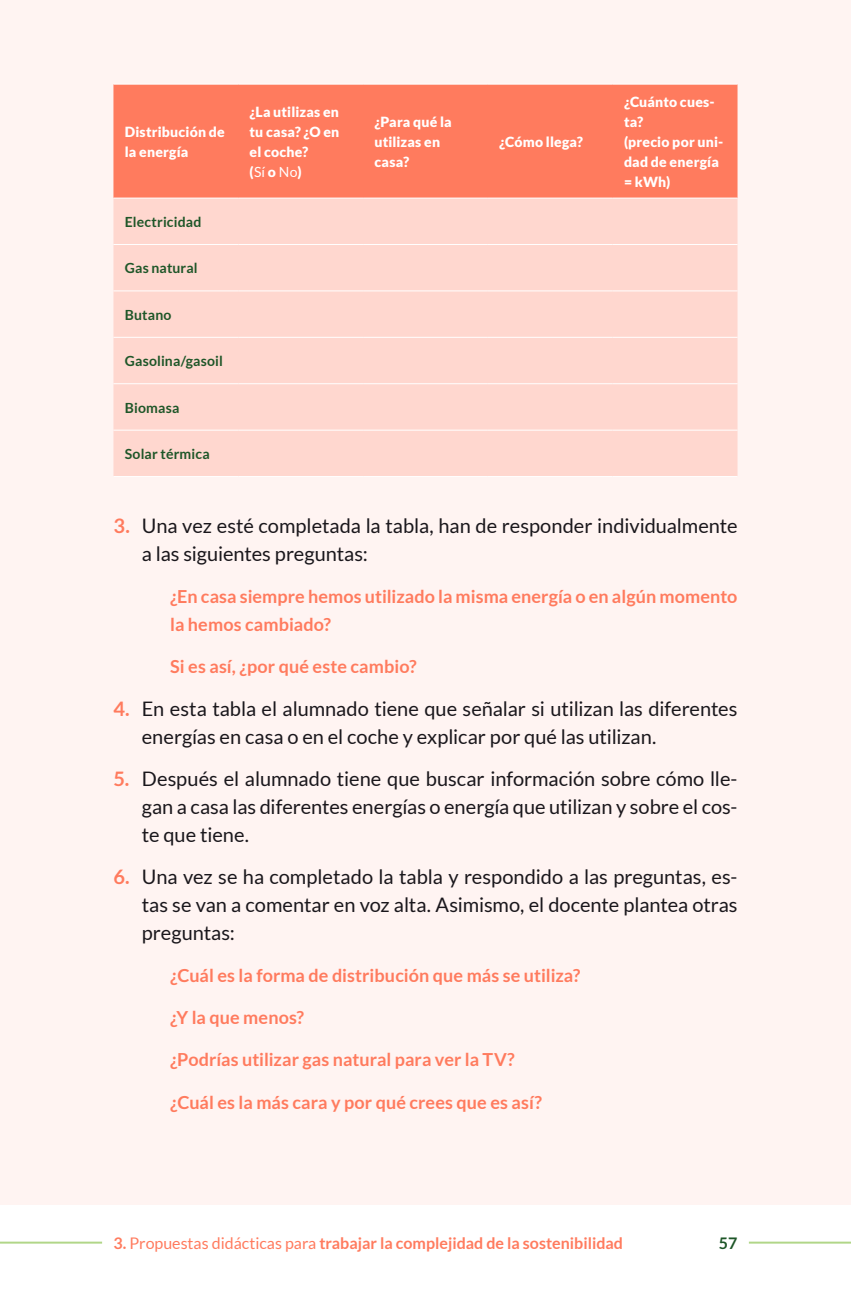
<style>
.page{position:relative;width:851px;height:1304px;background:#fff}
.page>*{position:absolute;margin:0;border:0;box-sizing:border-box;transform-origin:0 0}
.t1{font:20px/28px "Lato";color:#1a171c}
.t2{font:700 18px/28px "Lato";letter-spacing:.005em;color:#ff7b5e}
.t3{font:700 16px "Lato";color:#ff7b5e}
.t4{font:700 16px "Lato";color:#1e5628}
.t5{font:900 14px/20px "Lato";letter-spacing:.015em;color:#fff}
.t6{font:700 14px "Lato";letter-spacing:.01em;color:#1e5628}
.s1{font-weight:400}
.s2{font-weight:700;color:#ff7b5e}
</style>
<div class="page">
<hr style="left:748px;top:1242px;width:102px;height:2px;background:#9ecc6b">
<hr style="left:0;top:1242px;width:102px;height:2px;background:#9ecc6b">
<div style="left:0;top:0;width:850px;height:1205px;background:#fff2ef"></div>
<div style="left:113px;top:85px;width:624px;height:113px;background:#ff7b5e"></div>
<div style="left:113px;top:199px;width:624px;height:277px;background:#ffd7cf"></div>
<hr style="left:113px;top:198px;width:125px;height:1px;background:#fff">
<hr style="left:238px;top:198px;width:125px;height:1px;background:#fff">
<hr style="left:363px;top:198px;width:125px;height:1px;background:#fff">
<hr style="left:488px;top:198px;width:124px;height:1px;background:#fff">
<hr style="left:612px;top:198px;width:125px;height:1px;background:#fff">
<hr style="left:113px;top:244px;width:125px;height:1px;background:#fff">
<hr style="left:238px;top:244px;width:125px;height:1px;background:#fff">
<hr style="left:363px;top:244px;width:125px;height:1px;background:#fff">
<hr style="left:488px;top:244px;width:124px;height:1px;background:#fff">
<hr style="left:612px;top:244px;width:125px;height:1px;background:#fff">
<hr style="left:113px;top:290px;width:125px;height:1px;background:#fff">
<hr style="left:238px;top:290px;width:125px;height:1px;background:#fff">
<hr style="left:363px;top:290px;width:125px;height:1px;background:#fff">
<hr style="left:488px;top:290px;width:124px;height:1px;background:#fff">
<hr style="left:612px;top:290px;width:125px;height:1px;background:#fff">
<hr style="left:113px;top:337px;width:125px;height:1px;background:#fff">
<hr style="left:238px;top:337px;width:125px;height:1px;background:#fff">
<hr style="left:363px;top:337px;width:125px;height:1px;background:#fff">
<hr style="left:488px;top:337px;width:124px;height:1px;background:#fff">
<hr style="left:612px;top:337px;width:125px;height:1px;background:#fff">
<hr style="left:113px;top:383px;width:125px;height:1px;background:#fff">
<hr style="left:238px;top:383px;width:125px;height:1px;background:#fff">
<hr style="left:363px;top:383px;width:125px;height:1px;background:#fff">
<hr style="left:488px;top:383px;width:124px;height:1px;background:#fff">
<hr style="left:612px;top:383px;width:125px;height:1px;background:#fff">
<hr style="left:113px;top:430px;width:125px;height:1px;background:#fff">
<hr style="left:238px;top:430px;width:125px;height:1px;background:#fff">
<hr style="left:363px;top:430px;width:125px;height:1px;background:#fff">
<hr style="left:488px;top:430px;width:124px;height:1px;background:#fff">
<hr style="left:612px;top:430px;width:125px;height:1px;background:#fff">
<hr style="left:113px;top:84px;width:125px;height:1px;background:#fff">
<hr style="left:238px;top:84px;width:125px;height:1px;background:#fff">
<hr style="left:363px;top:84px;width:125px;height:1px;background:#fff">
<hr style="left:488px;top:84px;width:124px;height:1px;background:#fff">
<hr style="left:612px;top:84px;width:125px;height:1px;background:#fff">
<hr style="left:113px;top:476px;width:125px;height:1px;background:#fff">
<hr style="left:238px;top:476px;width:125px;height:1px;background:#fff">
<hr style="left:363px;top:476px;width:125px;height:1px;background:#fff">
<hr style="left:488px;top:476px;width:124px;height:1px;background:#fff">
<hr style="left:612px;top:476px;width:125px;height:1px;background:#fff">
<p class="t5" style="left:125px;top:121px;width:102px">Distribución de la energía</p>
<p class="t6" style="left:125px;top:214px;width:78px">Electricidad</p>
<p class="t6" style="left:125px;top:260px;width:74px">Gas natural</p>
<p class="t6" style="left:125px;top:307px;width:48px">Butano</p>
<p class="t6" style="left:125px;top:353px;width:100px">Gasolina/gasoil</p>
<p class="t6" style="left:125px;top:399px;width:56px">Biomasa</p>
<p class="t6" style="left:125px;top:446px;width:86px">Solar térmica</p>
<p class="t5" style="left:249px;top:101px;width:91px">¿La utilizas en tu casa? ¿O en el coche?<br>(<span class="s1">Sí</span> o <span class="s1">No</span>)</p>
<p class="t5" style="left:374px;top:111px;width:79px">¿Para qué la utilizas en casa?</p>
<p class="t5" style="left:499px;top:131px;width:85px">¿Cómo llega?</p>
<p class="t5" style="left:624px;top:91px;width:101px">¿Cuánto cues&shy;ta?<br>(precio por uni&shy;dad de energía = kWh)</p>
<p class="t1" style="left:142px;top:512px;width:597px;text-indent:-28px"><span class="s2">3.</span> Una vez esté completada la tabla, han de responder individualmente a las siguientes preguntas:</p>
<p class="t2" style="left:170px;top:582px;width:568px">¿En casa siempre hemos utilizado la misma energía o en algún momento la hemos cambiado?</p>
<p class="t2" style="left:170px;top:653px;width:248px">Si es así, ¿por qué este cambio?</p>
<p class="t1" style="left:142px;top:694px;width:597px;text-indent:-28px"><span class="s2">4.</span> En esta tabla el alumnado tiene que señalar si utilizan las diferentes energías en casa o en el coche y explicar por qué las utilizan.</p>
<p class="t1" style="left:142px;top:764px;width:597px;text-align:justify;text-indent:-28px"><span class="s2">5.</span> Después el alumnado tiene que buscar información sobre cómo lle&shy;gan a casa las diferentes energías o energía que utilizan y sobre el cos&shy;te que tiene.</p>
<p class="t1" style="left:142px;top:863px;width:597px;text-align:justify;text-indent:-28px"><span class="s2">6.</span> Una vez se ha completado la tabla y respondido a las preguntas, es&shy;tas se van a comentar en voz alta. Asimismo, el docente plantea otras preguntas:</p>
<p class="t2" style="left:170px;top:961px;width:411px">¿Cuál es la forma de distribución que más se utiliza?</p>
<p class="t2" style="left:170px;top:1003px;width:135px">¿Y la que menos?</p>
<p class="t2" style="left:170px;top:1046px;width:346px">¿Podrías utilizar gas natural para ver la TV?</p>
<p class="t2" style="left:170px;top:1088px;width:373px">¿Cuál es la más cara y por qué crees que es así?</p>
<p class="t3" style="left:113px;top:1234px;width:511px">3. <span class="s1">Propuestas didácticas para</span> trabajar la complejidad de la sostenibilidad</p>
<p class="t4" style="left:718px;top:1234px;width:20px">57</p>
</div>
